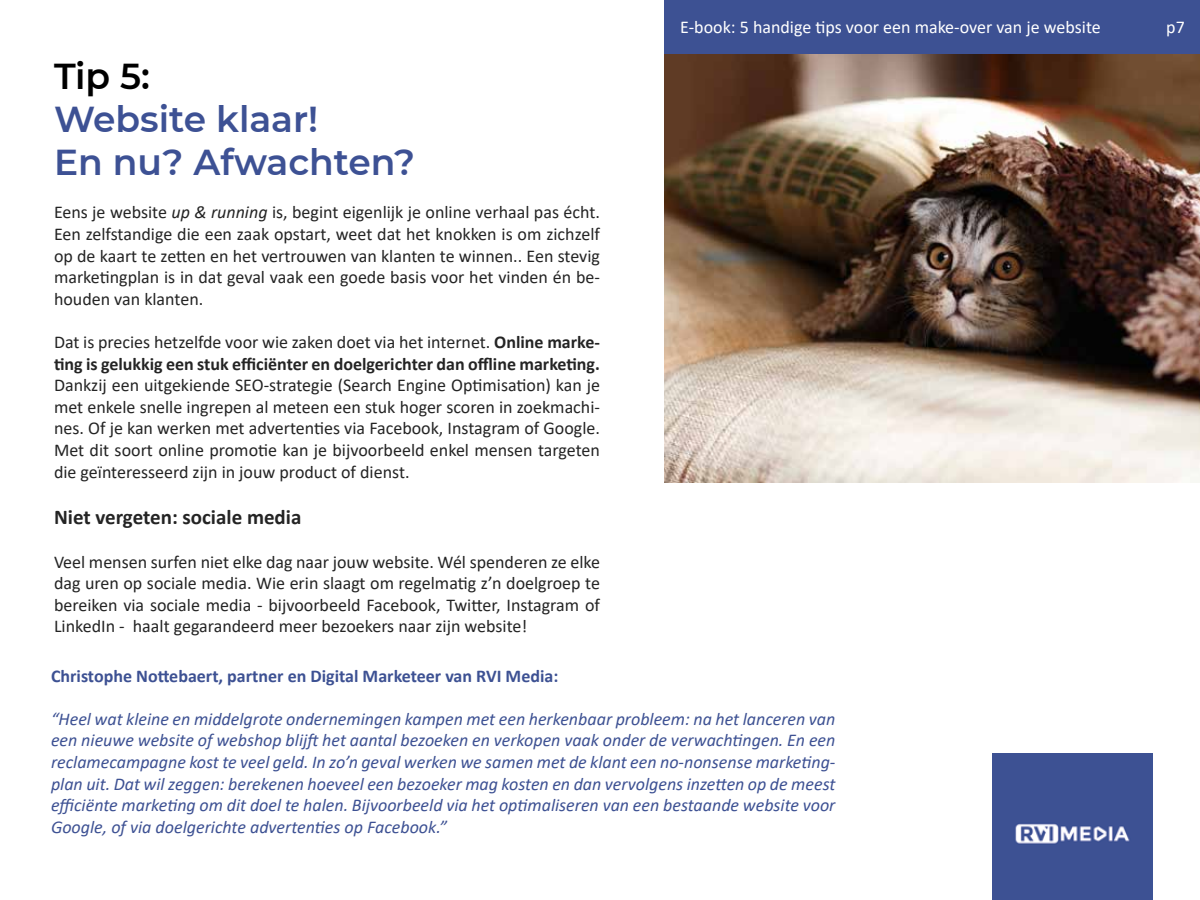
<style>
.page{position:relative;width:1200px;height:900px;background:#fff}
.page>*{position:absolute;margin:0;border:0;box-sizing:border-box;transform-origin:0 0}
.t1{font:600 36px/43.2px "Montserrat";color:#3d5194}
.t2{font:600 36px "Montserrat";color:#000}
.t3{font:700 21px "Calibri";color:#242424}
.t4{font:18px/21.6px "Calibri";color:#242424;text-align:justify}
.t5{font:italic 18px/21.6px "Calibri";color:#3d5193;text-align:justify}
.t6{font:700 18px/21.6px "Calibri";color:#242424}
.t7{font:700 18px "Calibri";color:#3d5193}
.t8{font:18px "Calibri";color:#fff}
.s1{font-style:italic}
.s2{font-weight:400}
</style>
<div class="page">
<img style="left:664px;top:54px;width:536px;height:429px">
<div style="left:992px;top:753px;width:161px;height:147px;background:#3d5193"></div>
<div style="left:664px;top:0;width:536px;height:54px;background:#3d5193"></div>
<h1 class="t2" style="left:54px;top:51px;width:98px">Tip 5:</h1>
<h1 class="t1" style="left:54px;top:96px;width:362px">Website klaar!<br>En nu? Afwachten?</h1>
<p class="t4" style="left:54px;top:201px;width:548px">Eens je website <span class="s1">up &amp; running</span> is, begint eigenlijk je online verhaal pas écht.<br>Een zelfstandige die een zaak opstart, weet dat het knokken is om zichzelf op de kaart te zetten en het vertrouwen van klanten te winnen.. Een stevig marketingplan is in dat geval vaak een goede basis voor het vinden én be&shy;houden van klanten.</p>
<p class="t6" style="left:54px;top:331px;width:547px"><span class="s2">Dat is precies hetzelfde voor wie zaken doet via het internet.</span> Online marke&shy;ting is gelukkig een stuk efficiënter en doelgerichter dan offline marketing.</p>
<p class="t4" style="left:54px;top:374px;width:548px">Dankzij een uitgekiende SEO-strategie (Search Engine Optimisation) kan je met enkele snelle ingrepen al meteen een stuk hoger scoren in zoekmachi&shy;nes. Of je kan werken met advertenties via Facebook, Instagram of Google.<br>Met dit soort online promotie kan je bijvoorbeeld enkel mensen targeten die geïnteresseerd zijn in jouw product of dienst.</p>
<p class="t3" style="left:54px;top:503px;width:249px">Niet vergeten: sociale media</p>
<p class="t4" style="left:54px;top:550px;width:548px">Veel mensen surfen niet elke dag naar jouw website. Wél spenderen ze elke dag uren op sociale media. Wie erin slaagt om regelmatig z’n doelgroep te bereiken via sociale media - bijvoorbeeld Facebook, Twitter, Instagram of LinkedIn - haalt gegarandeerd meer bezoekers naar zijn website!</p>
<p class="t8" style="left:680px;top:15px;width:422px">E-book: 5 handige tips voor een make-over van je website</p>
<p class="t8" style="left:1166px;top:15px;width:20px">p7</p>
<p class="t7" style="left:51px;top:663px;width:509px">Christophe Nottebaert, partner en Digital Marketeer van RVI Media:</p>
<p class="t5" style="left:51px;top:707px;width:786px">“Heel wat kleine en middelgrote ondernemingen kampen met een herkenbaar probleem: na het lanceren van een nieuwe website of webshop blijft het aantal bezoeken en verkopen vaak onder de verwachtingen. En een reclamecampagne kost te veel geld. In zo’n geval werken we samen met de klant een no-nonsense marketing&shy;plan uit. Dat wil zeggen: berekenen hoeveel een bezoeker mag kosten en dan vervolgens inzetten op de meest efficiënte marketing om dit doel te halen. Bijvoorbeeld via het optimaliseren van een bestaande website voor Google, of via doelgerichte advertenties op Facebook.”</p>
</div>
